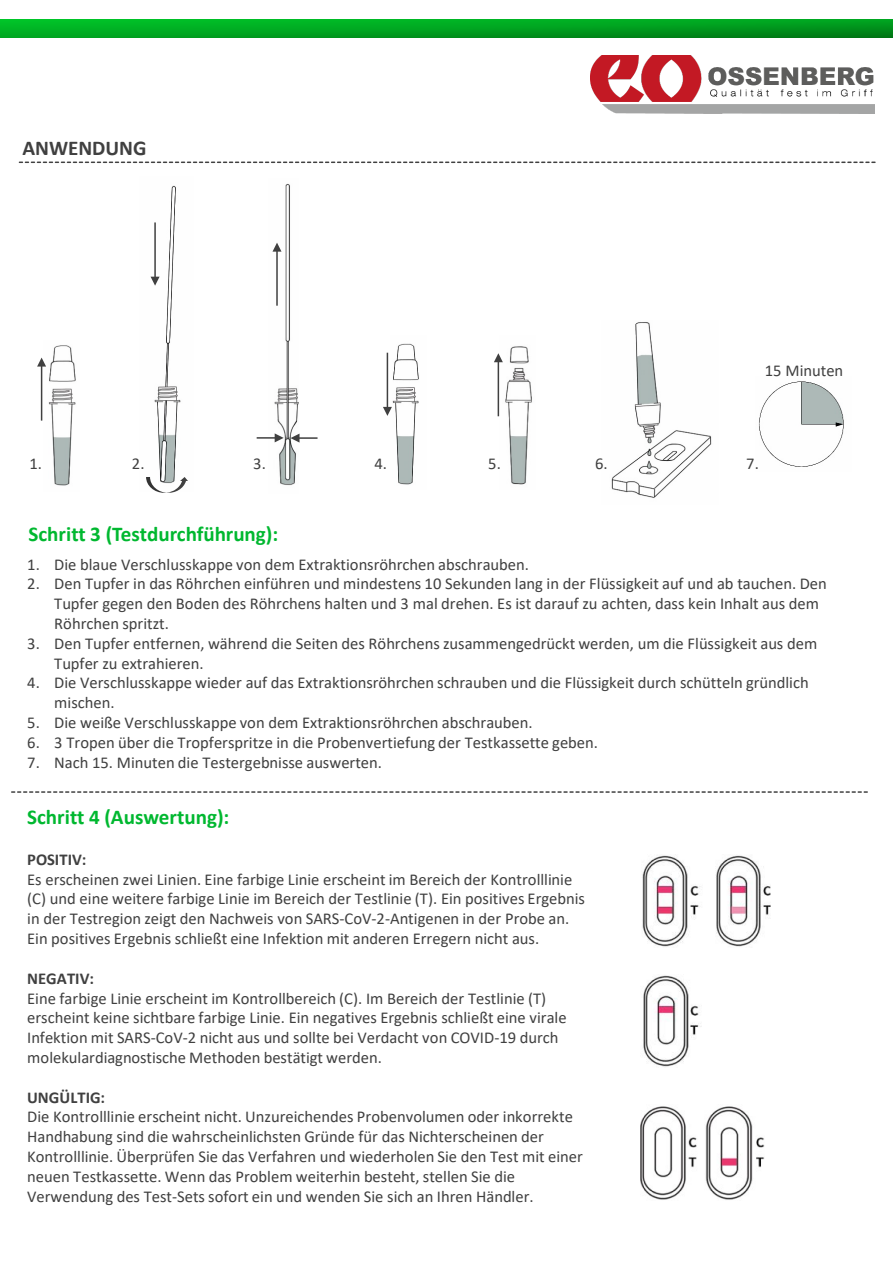
<style>
.page{position:relative;width:893px;height:1264px;background:#fff}
.page>*{position:absolute;margin:0;border:0;box-sizing:border-box;transform-origin:0 0}
.t1{font:700 21px "Calibri";color:#00b830}
.t2{font:700 21px "Calibri";color:#404040}
.t3{font:16.5px/19.8px "Calibri";color:#404040}
.t4{font:700 16.5px "Calibri";letter-spacing:.005em;color:#404040}
</style>
<div class="page">
<svg style="left:0;top:19px;width:892px;height:18px;background:#00a420"></svg>
<img style="left:590px;top:55px;width:284px;height:59px">
<svg style="left:19px;top:161px;width:857px;height:2px"></svg>
<img style="left:611px;top:322px;width:101px;height:176px">
<img style="left:44px;top:345px;width:32px;height:141px">
<hr style="left:41px;top:365px;width:1px;height:55px;background:#404040">
<svg style="left:37px;top:357px;width:9px;height:9px"></svg>
<img style="left:154px;top:185px;width:27px;height:292px">
<svg style="left:146px;top:477px;width:42px;height:16px"></svg>
<img style="left:272px;top:183px;width:27px;height:303px">
<hr style="left:276px;top:250px;width:2px;height:55px;background:#404040">
<svg style="left:272px;top:242px;width:9px;height:9px"></svg>
<hr style="left:154px;top:222px;width:2px;height:56px;background:#404040">
<svg style="left:150px;top:276px;width:9px;height:9px"></svg>
<svg style="left:290px;top:433px;width:27px;height:9px"></svg>
<svg style="left:256px;top:433px;width:28px;height:9px"></svg>
<img style="left:390px;top:343px;width:29px;height:142px">
<hr style="left:386px;top:352px;width:2px;height:56px;background:#404040">
<svg style="left:383px;top:407px;width:9px;height:9px"></svg>
<img style="left:499px;top:346px;width:33px;height:139px">
<hr style="left:497px;top:360px;width:2px;height:56px;background:#404040">
<svg style="left:494px;top:353px;width:9px;height:9px"></svg>
<img style="left:758px;top:381px;width:86px;height:86px">
<svg style="left:12px;top:791px;width:856px;height:1px"></svg>
<img style="left:643px;top:975px;width:58px;height:91px">
<img style="left:642px;top:855px;width:128px;height:91px">
<img style="left:640px;top:1106px;width:124px;height:94px">
<p class="t2" style="left:22px;top:133px;width:126px">ANWENDUNG</p>
<p class="t3" style="left:764px;top:360px;width:80px">15 Minuten</p>
<p class="t3" style="left:29px;top:453px;width:14px">1.</p>
<p class="t3" style="left:132px;top:453px;width:14px">2.</p>
<p class="t3" style="left:253px;top:453px;width:14px">3.</p>
<p class="t3" style="left:374px;top:453px;width:14px">4.</p>
<p class="t3" style="left:488px;top:453px;width:14px">5.</p>
<p class="t3" style="left:595px;top:453px;width:14px">6.</p>
<p class="t3" style="left:746px;top:453px;width:14px">7.</p>
<p class="t1" style="left:28px;top:518px;width:251px">Schritt 3 (Testdurchführung):</p>
<p class="t3" style="left:27px;top:553px;width:503px">1. Die blaue Verschlusskappe von dem Extraktionsröhrchen abschrauben.</p>
<p class="t3" style="left:54px;top:573px;width:774px;text-indent:-27px">2. Den Tupfer in das Röhrchen einführen und mindestens 10 Sekunden lang in der Flüssigkeit auf und ab tauchen. Den<br>Tupfer gegen den Boden des Röhrchens halten und 3 mal drehen. Es ist darauf zu achten, dass kein Inhalt aus dem<br>Röhrchen spritzt.</p>
<p class="t3" style="left:54px;top:633px;width:764px;text-indent:-27px">3. Den Tupfer entfernen, während die Seiten des Röhrchens zusammengedrückt werden, um die Flüssigkeit aus dem<br>Tupfer zu extrahieren.</p>
<p class="t3" style="left:54px;top:672px;width:756px;text-indent:-27px">4. Die Verschlusskappe wieder auf das Extraktionsröhrchen schrauben und die Flüssigkeit durch schütteln gründlich mischen.</p>
<p class="t3" style="left:27px;top:712px;width:507px">5. Die weiße Verschlusskappe von dem Extraktionsröhrchen abschrauben.</p>
<p class="t3" style="left:27px;top:732px;width:572px">6. 3 Tropen über die Tropferspritze in die Probenvertiefung der Testkassette geben.</p>
<p class="t3" style="left:27px;top:751px;width:356px">7. Nach 15. Minuten die Testergebnisse auswerten.</p>
<p class="t1" style="left:27px;top:801px;width:204px">Schritt 4 (Auswertung):</p>
<p class="t4" style="left:27px;top:847px;width:61px">POSITIV:</p>
<p class="t3" style="left:27px;top:868px;width:559px">Es erscheinen zwei Linien. Eine farbige Linie erscheint im Bereich der Kontrolllinie (C) und eine weitere farbige Linie im Bereich der Testlinie (T). Ein positives Ergebnis in der Testregion zeigt den Nachweis von SARS-CoV-2-Antigenen in der Probe an.<br>Ein positives Ergebnis schließt eine Infektion mit anderen Erregern nicht aus.</p>
<p class="t4" style="left:27px;top:966px;width:68px">NEGATIV:</p>
<p class="t3" style="left:27px;top:987px;width:541px">Eine farbige Linie erscheint im Kontrollbereich (C). Im Bereich der Testlinie (T) erscheint keine sichtbare farbige Linie. Ein negatives Ergebnis schließt eine virale Infektion mit SARS-CoV-2 nicht aus und sollte bei Verdacht von COVID-19 durch molekulardiagnostische Methoden bestätigt werden.</p>
<p class="t4" style="left:27px;top:1085px;width:79px">UNGÜLTIG:</p>
<p class="t3" style="left:27px;top:1106px;width:557px">Die Kontrolllinie erscheint nicht. Unzureichendes Probenvolumen oder inkorrekte Handhabung sind die wahrscheinlichsten Gründe für das Nichterscheinen der Kontrolllinie. Überprüfen Sie das Verfahren und wiederholen Sie den Test mit einer neuen Testkassette. Wenn das Problem weiterhin besteht, stellen Sie die Verwendung des Test-Sets sofort ein und wenden Sie sich an Ihren Händler.</p>
</div>
